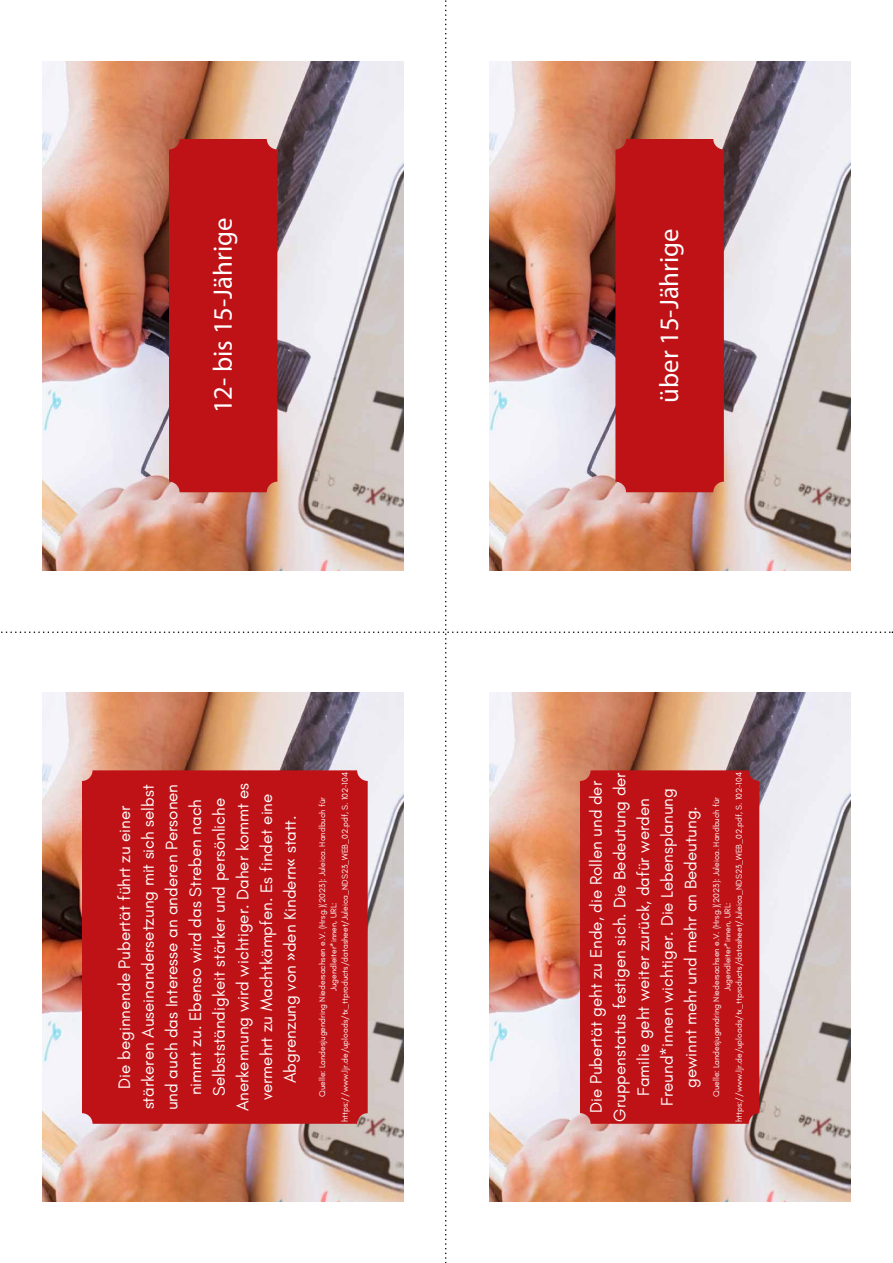
<style>
.page{position:relative;width:893px;height:1263px;background:#fff}
.page>*{position:absolute;margin:0;border:0;box-sizing:border-box;transform-origin:0 0}
.t1{font:26.7px "Myriad Pro";color:#fff}
.t2{font:16.95px/23.7px "Glacial Indifference";color:#fff;text-align:center}
.t3{font:8.55px/11.4px "Glacial Indifference";color:#fff;text-align:center}
.s1{font-family:"Noto Sans"}
</style>
<div class="page">
<img style="left:1px;top:0;width:892px;height:1263px">
<p class="t1" style="left:206px;top:413px;width:197px;rotate:-90deg">12- bis 15-Jährige</p>
<p class="t1" style="left:653px;top:403px;width:176px;rotate:-90deg">über 15-Jährige</p>
<p class="t2" style="left:113px;top:1111px;width:330px;rotate:-90deg">Die beginnende Pubertät führt zu einer stärkeren Auseinandersetzung mit sich selbst und auch das Interesse an anderen Personen nimmt zu. Ebenso wird das Streben nach Selbstständigkeit stärker und persönliche Anerkennung wird wichtiger. Daher kommt es vermehrt zu Machtkämpfen. Es findet eine Abgrenzung von <span class="s1">»</span>den Kindern<span class="s1">«</span> statt.</p>
<p class="t3" style="left:317px;top:1122px;width:351px;rotate:-90deg">Quelle: Landesjugendring Niedersachsen e.V. (Hrsg.)(2023): Juleica. Handbuch für<br>Jugendleiter*innen, URL: https://www.ljr.de/uploads/tx_ttproducts/datasheet/Juleica_NDS23_WEB_02.pdf, S. 102-104</p>
<p class="t2" style="left:585px;top:1122px;width:351px;rotate:-90deg">Die Pubertät geht zu Ende, die Rollen und der Gruppenstatus festigen sich. Die Bedeutung der Familie geht weiter zurück, dafür werden Freund*innen wichtiger. Die Lebensplanung gewinnt mehr und mehr an Bedeutung.</p>
<p class="t3" style="left:711px;top:1122px;width:351px;rotate:-90deg">Quelle: Landesjugendring Niedersachsen e.V. (Hrsg.)(2023): Juleica. Handbuch für<br>Jugendleiter*innen, URL: https://www.ljr.de/uploads/tx_ttproducts/datasheet/Juleica_NDS23_WEB_02.pdf, S. 102-104</p>
</div>
